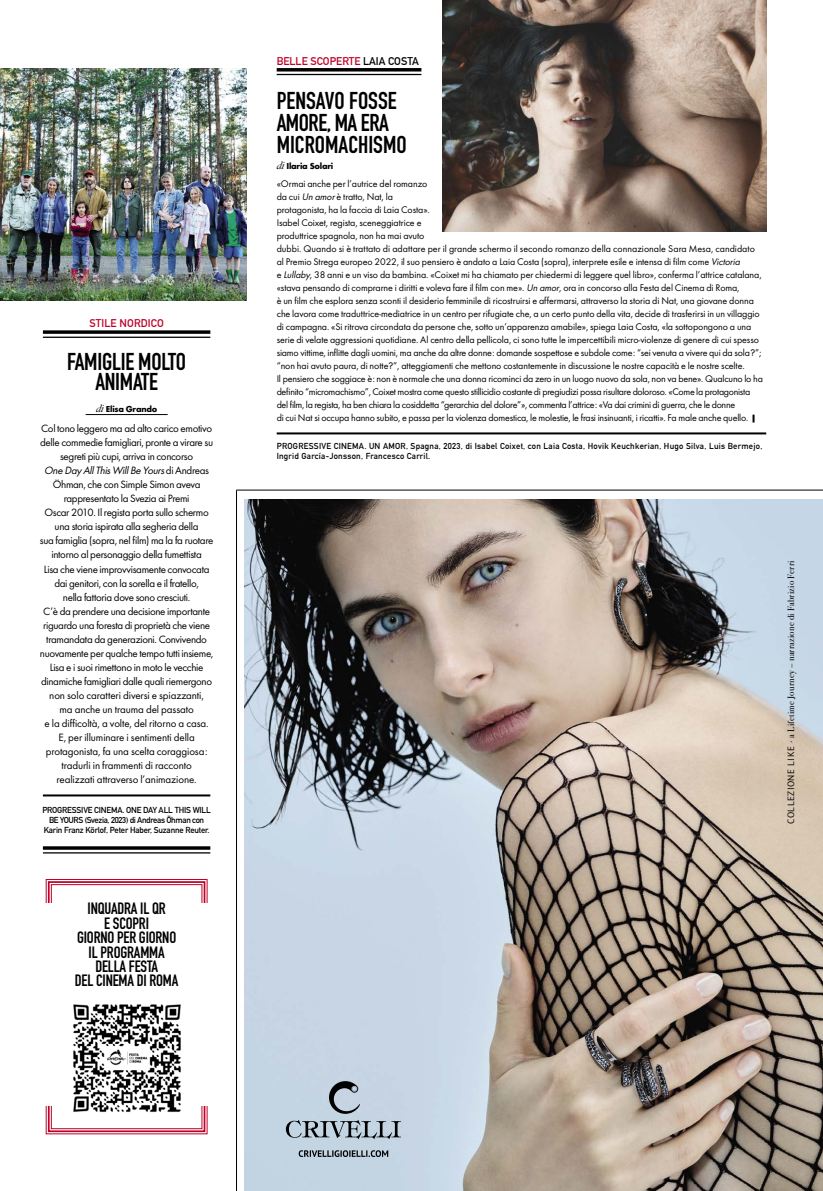
<style>
.page{position:relative;width:823px;height:1191px;background:#fff}
.page>*{position:absolute;margin:0;border:0;box-sizing:border-box;transform-origin:0 0}
.t1{font:700 24px/22px "DIN Condensed";letter-spacing:-.01em;color:#000;text-align:center}
.t2{font:700 16.2px/14.4px "DIN Condensed";letter-spacing:-.01em;color:#000;text-align:center}
.t3{font:11px/14px "Elle Gabor";letter-spacing:-.03em;color:#000;text-align:center}
.t4{font:700 11px "DIN Alternate";color:#be0027}
.t5{font:10px/13px "Elle Gabor";letter-spacing:-.01em;color:#000}
.t6{font:9.1px "Bodoni Svty Two ITCTT";letter-spacing:.025em;color:#000}
.t7{font:700 9px "Elle Gabor";letter-spacing:-.03em;color:#000}
.t8{font:700 8.5px/10px "DIN Alternate";letter-spacing:.03em;color:#000}
.t9{font:700 8.5px/10px "DIN Alternate";letter-spacing:-.02em;color:#000;text-align:center}
.s1{font-family:"Garamond ELLE";font-weight:400;font-style:italic;font-size:10px}
.s2{font-style:italic}
.s3{color:#000}
.s4{font-family:"Calluna"}
.s5{font-family:"PT Sans"}
</style>
<div class="page">
<svg style="left:43px;top:330px;width:167px;height:4px"></svg>
<hr style="left:43px;top:337px;width:167px;height:1px;background:#000">
<hr style="left:86px;top:414px;width:81px;height:1px;background:#000">
<hr style="left:43px;top:794px;width:167px;height:2px;background:#000">
<hr style="left:43px;top:846px;width:167px;height:3px;background:#000">
<hr style="left:43px;top:852px;width:167px;height:1px;background:#000">
<hr style="left:276px;top:68px;width:145px;height:3px;background:#000">
<hr style="left:276px;top:74px;width:145px;height:1px;background:#000">
<hr style="left:276px;top:432px;width:489px;height:2px;background:#000">
<img style="left:442px;top:0;width:323px;height:231px">
<img style="left:245px;top:499px;width:577px;height:692px">
<svg style="left:329px;top:1081px;width:31px;height:32px"></svg>
<svg style="left:286px;top:1120px;width:115px;height:19px;background:#909ca7"></svg>
<svg style="left:298px;top:1150px;width:90px;height:7px"></svg>
<svg style="left:245px;top:499px;width:5px;height:5px"></svg>
<hr style="left:236px;top:490px;width:586px;height:1px;background:#000">
<hr style="left:236px;top:490px;width:1px;height:701px;background:#000">
<svg style="left:45px;top:879px;width:163px;height:255px"></svg>
<div style="left:48px;top:881px;width:157px;height:251px;border:2px solid #be0027"></div>
<div style="left:51px;top:884px;width:151px;height:245px;border:1px solid #be0027"></div>
<div style="left:53px;top:903px;width:20px;height:202px;background:#fff"></div>
<div style="left:196px;top:903px;width:19px;height:202px;background:#fff"></div>
<img style="left:70px;top:1000px;width:113px;height:115px">
<div style="left:37px;top:903px;width:20px;height:202px;background:#fff"></div>
<img style="left:0;top:68px;width:247px;height:232px">
<p class="t4" style="left:89px;top:315px;width:76px">STILE NORDICO</p>
<h1 class="t1" style="left:67px;top:351px;width:120px;line-height:20px">FAMIGLIE MOLTO<br>ANIMATE</h1>
<p class="t7" style="left:96px;top:403px;width:63px"><span class="s1">di</span> Elisa Grando</p>
<p class="t3" style="left:40px;top:422px;width:175px">Col tono leggero ma ad alto carico emotivo delle commedie famigliari, pronte a virare su segreti più cupi, arriva in concorso<br><span class="s2">One DayAllThisWillBe Yours</span>d i A n d re a s Öhman, che con Simple Simon aveva rappresentato la Svezia ai Premi<br>Oscar 2010. Il regista porta sullo schermo una storia ispirata alla segheria della<br>sua famiglia (sopra, nel film) ma la fa ruotare intorno al personaggio della fumettista<br>Lisa che viene improvvisamente convocata dai genitori, con la sorella e il fratello,<br>nella fattoria dove sono cresciuti.<br>C’è da prendere una decisione importante riguardo una foresta di proprietà che viene tramandata da generazioni. Convivendo nuovamente per qualche tempo tutti insieme, Lisa e i suoi rimettono in moto le vecchie dinamiche famigliari dalle quali riemergono non solo caratteri diversi e spiazzanti,<br>ma anche un trauma del passato<br>e la difficoltà, a volte, del ritorno a casa.<br>E, per illuminare i sentimenti della protagonista, fa una scelta coraggiosa: tradurli in frammenti di racconto<br>realizzati attraverso l’animazione.</p>
<p class="t9" style="left:42px;top:804px;width:170px">PROGRESSIVE CINEMA. ONE DAY ALL THIS WILL<br>BE YOURS (Svezia, 2023) di Andreas Öhman con<br>Karin Franz Körlof, Peter Haber, Suzanne Reuter.</p>
<h2 class="t2" style="left:75px;top:901px;width:105px">INQUADRA IL QR<br>E SCOPRI<br>GIORNO PER GIORNO<br>IL PROGRAMMA<br>DELLA FESTA<br>DEL CINEMA DI ROMA</h2>
<p class="t4" style="left:276px;top:53px;width:143px">BELLE SCOPERTE <span class="s3">LAIA COSTA</span></p>
<h1 class="t1" style="left:276px;top:90px;width:131px;text-align:left">PENSAVO FOSSE<br>AMORE, MA ERA<br>MICROMACHISMO</h1>
<p class="t5" style="left:276px;top:177px;width:487px">«Ormai anche per l’autrice del romanzo<br>da cui <span class="s2">Un amor</span>è tratto, Nat, la<br>protagonista, ha la faccia di Laia Costa».<br>Isabel Coixet, regista, sceneggiatrice e<br>produttrice spagnola, non ha mai avuto<br>dubbi. Quando si è trattato di adattare per il grande schermo il secondo romanzo della connazionale Sara Mesa, candidato al Premio Strega europeo 2022, il suo pensiero è andato a Laia Costa (sopra), interprete esile e intensa di film come <span class="s2">Victoria<br></span>e <span class="s2">Lullaby</span>, 38 anni e un viso da bambina. «Coixet mi ha chiamato per chiedermi di leggere quel libro», conferma l’attrice catalana, «stava pensando di comprarne i diritti e voleva fare il film con me». <span class="s2">Un amor</span>, ora in concorso alla Festa del Cinema di Roma,<br>è un film che esplora senza sconti il desiderio femminile di ricostruirsi e affermarsi, attraverso la storia di Nat, una giovane donna che lavora come traduttrice-mediatrice in un centro per rifugiate che, a un certo punto della vita, decide di trasferirsi in un villaggio di campagna. «Si ritrova circondata da persone che, sotto un’apparenza amabile», spiega Laia Costa, «la sottopongono a una serie di velate aggressioni quotidiane. Al centro della pellicola, ci sono tutte le impercettibili micro-violenze di genere di cui spesso siamo vittime, inflitte dagli uomini, ma anche da altre donne: domande sospettose e subdole come: “sei venuta a vivere qui da sola?”; “non hai avuto paura, di notte?”, atteggiamenti che mettono costantemente in discussione le nostre capacità e le nostre scelte.<br>Il pensiero che soggiace è: non è normale che una donna ricominci da zero in un luogo nuovo da sola, non va bene». Qualcuno lo ha definito “micromachismo”, Coixet mostra come questo stillicidio costante di pregiudizi possa risultare doloroso. «Come la protagonista del film, la regista, ha ben chiara la cosiddetta “gerarchia del dolore”», commenta l’attrice: «Va dai crimini di guerra, che le donne<br>di cui Nat si occupa hanno subito, e passa per la violenza domestica, le molestie, le frasi insinuanti, i ricatti». Fa male anche quello. <span class="s4">|</span></p>
<p class="t8" style="left:276px;top:440px;width:487px">PROGRESSIVE CINEMA. UN AMOR, Spagna, 2023, di Isabel Coixet, con Laia Costa, Hovik Keuchkerian, Hugo Silva, Luis Bermejo,<br>Ingrid García-Jonsson, Francesco Carril.</p>
<p class="t7" style="left:276px;top:161px;width:58px"><span class="s1">di</span> Ilaria Solari</p>
<p class="t6" style="left:783px;top:823px;width:264px;rotate:-90deg"><span class="s5">COLLEZIONE LIKE ·</span> a Lifetime Journey – narrazione di Fabrizio Ferri</p>
</div>
